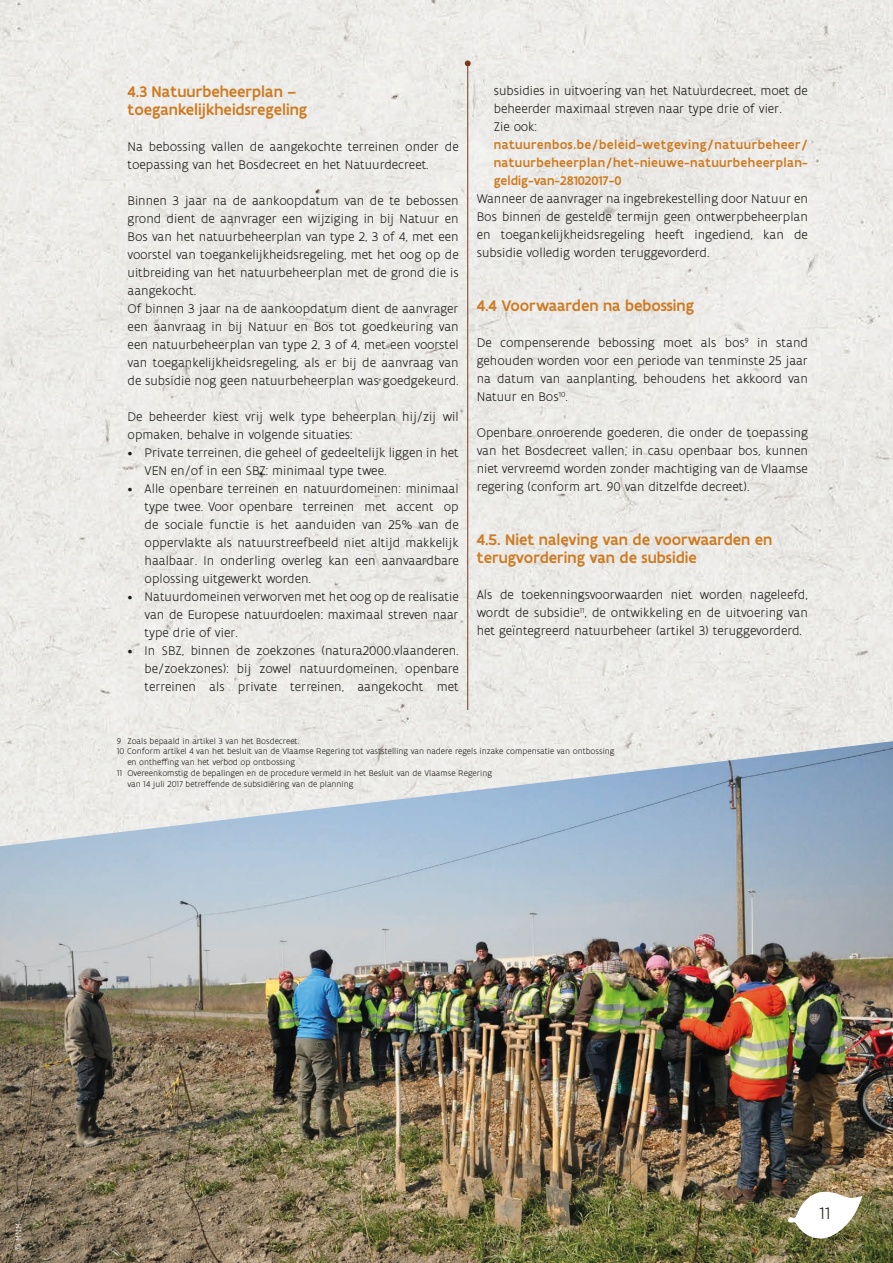
<style>
.page{position:relative;width:893px;height:1263px;background:#fff}
.page>*{position:absolute;margin:0;border:0;box-sizing:border-box;transform-origin:0 0}
.t1{font:300 18px "Flanders Art Sans";color:#1d1d1b}
.t2{font:500 16.5px/18px "Flanders Art Sans";color:#ce7b22}
.t3{font:300 13.5px/18px "Flanders Art Sans";color:#1d1d1b;text-align:justify}
.t4{font:500 13.5px/18px "Flanders Art Sans";letter-spacing:.025em;color:#ce7b22;text-align:justify}
.t5{font:300 9px "Flanders Art Sans";color:#1d1d1b}
.t6{font:300 9px "Flanders Art Sans";color:#fff}
</style>
<div class="page">
<img style="left:0;top:0;width:893px;height:741px">
<hr style="left:0;top:497px;width:1px;height:766px;background:#ce7b22">
<img style="left:0;top:741px;width:893px;height:522px">
<hr style="left:467px;top:63px;width:1px;height:647px;background:#753a1c">
<svg style="left:465px;top:60px;width:6px;height:6px"></svg>
<svg style="left:788px;top:1190px;width:74px;height:48px"></svg>
<p class="t2" style="left:128px;top:83px;width:181px">4.3 Natuurbeheerplan – toegankelijkheidsregeling</p>
<p class="t3" style="left:128px;top:138px;width:333px">Na bebossing vallen de aangekochte terreinen onder de toepassing van het Bosdecreet en het Natuurdecreet.</p>
<p class="t3" style="left:128px;top:192px;width:333px;text-align:left">Binnen 3 jaar na de aankoopdatum van de te bebossen grond dient de aanvrager een wijziging in bij Natuur en Bos van het natuurbeheerplan van type 2, 3 of 4, met een voorstel van toegankelijkheidsregeling, met het oog op de uitbreiding van het natuurbeheerplan met de grond die is aangekocht.<br>Of binnen 3 jaar na de aankoopdatum dient de aanvrager een aanvraag in bij Natuur en Bos tot goedkeuring van een natuurbeheerplan van type 2, 3 of 4, met een voorstel van toegankelijkheidsregeling, als er bij de aanvraag van de subsidie nog geen natuurbeheerplan was goedgekeurd.</p>
<p class="t3" style="left:128px;top:408px;width:333px">De beheerder kiest vrij welk type beheerplan hij/zij wil opmaken, behalve in volgende situaties:</p>
<p class="t3" style="left:145px;top:444px;width:316px;text-indent:-17px">• Private terreinen, die geheel of gedeeltelijk liggen in het<br>VEN en/of in een SBZ: minimaal type twee.</p>
<p class="t3" style="left:145px;top:480px;width:316px;text-indent:-17px">• Alle openbare terreinen en natuurdomeinen: minimaal type twee. Voor openbare terreinen met accent op de sociale functie is het aanduiden van 25% van de oppervlakte als natuurstreefbeeld niet altijd makkelijk haalbaar. In onderling overleg kan een aanvaardbare oplossing uitgewerkt worden.</p>
<p class="t3" style="left:145px;top:588px;width:316px;text-indent:-17px">• Natuurdomeinen verworven met het oog op de realisatie van de Europese natuurdoelen: maximaal streven naar type drie of vier.</p>
<p class="t3" style="left:145px;top:642px;width:316px;text-indent:-17px">• In SBZ, binnen de zoekzones (natura2000.vlaanderen. be/zoekzones): bij zowel natuurdomeinen, openbare terreinen als private terreinen, aangekocht met</p>
<p class="t3" style="left:494px;top:82px;width:316px;text-align:left">subsidies in uitvoering van het Natuurdecreet, moet de beheerder maximaal streven naar type drie of vier.<br>Zie ook:</p>
<p class="t4" style="left:494px;top:136px;width:316px">natuurenbos.be/beleid-wetgeving/natuurbeheer/ natuurbeheerplan/het-nieuwe-natuurbeheerplan&shy;geldig-van-28102017-0</p>
<p class="t3" style="left:477px;top:190px;width:333px">Wanneer de aanvrager na ingebrekestelling door Natuur en Bos binnen de gestelde termijn geen ontwerpbeheerplan en toegankelijkheidsregeling heeft ingediend, kan de subsidie volledig worden teruggevorderd.</p>
<p class="t2" style="left:477px;top:297px;width:219px">4.4 Voorwaarden na bebossing</p>
<p class="t3" style="left:477px;top:334px;width:333px">De compenserende bebossing moet als bos<sup>9</sup> in stand gehouden worden voor een periode van tenminste 25 jaar na datum van aanplanting, behoudens het akkoord van Natuur en Bos<sup>10</sup>.</p>
<p class="t3" style="left:477px;top:424px;width:333px">Openbare onroerende goederen, die onder de toepassing van het Bosdecreet vallen, in casu openbaar bos, kunnen niet vervreemd worden zonder machtiging van de Vlaamse regering (conform art. 90 van ditzelfde decreet).</p>
<p class="t2" style="left:477px;top:531px;width:297px">4.5. Niet naleving van de voorwaarden en terugvordering van de subsidie</p>
<p class="t3" style="left:477px;top:586px;width:333px">Als de toekenningsvoorwaarden niet worden nageleefd, wordt de subsidie<sup>11</sup>, de ontwikkeling en de uitvoering van het geïntegreerd natuurbeheer (artikel 3) teruggevorderd.</p>
<p class="t5" style="left:117px;top:735px;width:184px">9 Zoals bepaald in artikel 3 van het Bosdecreet.</p>
<p class="t5" style="left:117px;top:746px;width:499px">10 Conform artikel 4 van het besluit van de Vlaamse Regering tot vaststelling van nadere regels inzake compensatie van ontbossing</p>
<p class="t5" style="left:127px;top:757px;width:169px">en ontheffing van het verbod op ontbossing</p>
<p class="t5" style="left:117px;top:768px;width:377px">11 Overeenkomstig de bepalingen en de procedure vermeld in het Besluit van de Vlaamse Regering</p>
<p class="t5" style="left:127px;top:778px;width:227px">van 14 juli 2017 betreffende de subsidiëring van de planning</p>
<p class="t6" style="left:13px;top:1251px;width:29px;rotate:-90deg">© MNM</p>
<h1 class="t1" style="left:820px;top:1202px;width:12px">11</h1>
</div>
